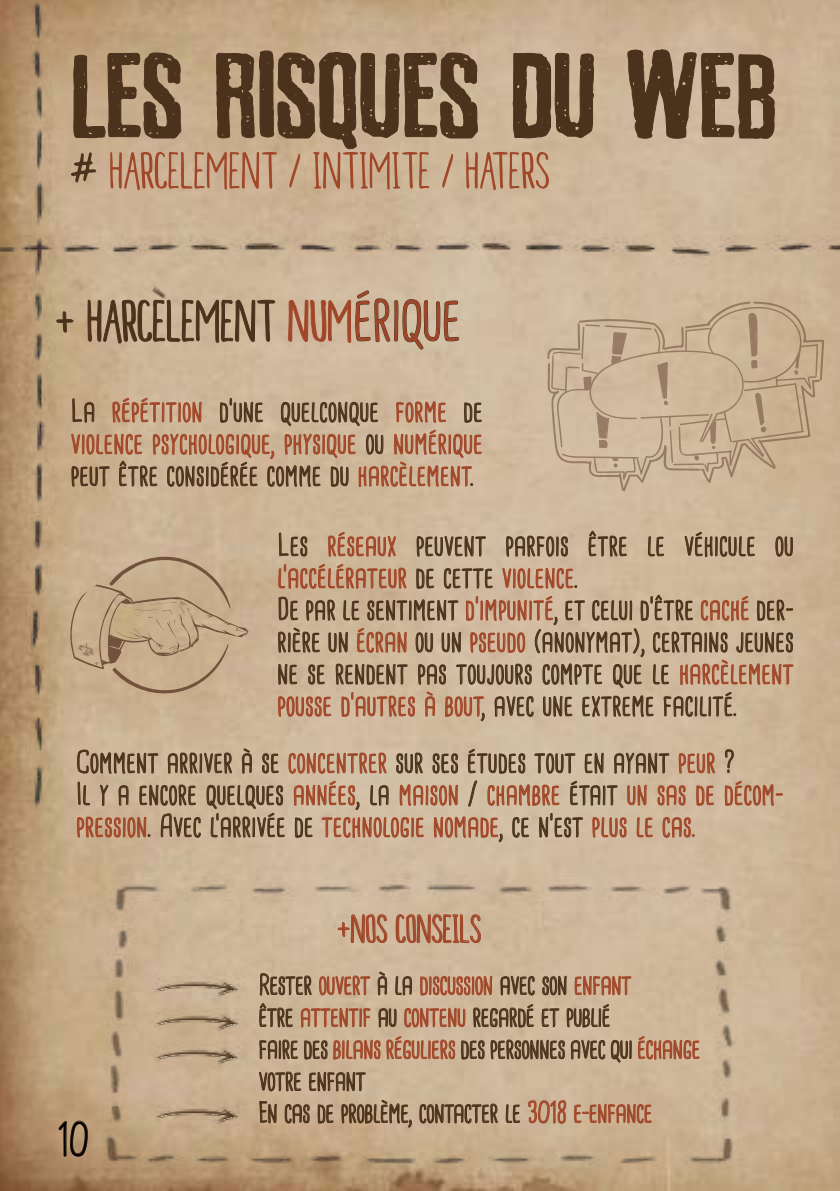
<style>
.page{position:relative;width:840px;height:1191px;background:#fff}
.page>*{position:absolute;margin:0;border:0;box-sizing:border-box;transform-origin:0 0}
.t1{font:130px "Zubajda Dt";color:#4a321c}
.t2{font:56px "Malam";color:#4a321c}
.t3{font:50px "Malam";color:#a14729}
.t4{font:44px "Cardenio Modern";color:#000}
.t5{font:38px "Malam";color:#a14729}
.t6{font:30px/32px "Cardenio Modern";letter-spacing:.025em;color:#4a321c}
.t7{font:30px/32px "Cardenio Modern";letter-spacing:.025em;color:#a14729;text-align:justify}
.t8{font:28px/32px "Cardenio Modern";color:#4a321c}
.s1{font-size:76px;color:#4a321c}
.s2{color:#a14729}
.s3{font-family:"Cardenio Modern";font-size:64px;color:#9f462a}
.s4{color:#4a321c}
</style>
<div class="page">
<img style="left:0;top:0;width:839px;height:1191px">
<svg style="left:73px;top:52px;width:109px;height:87px"></svg>
<svg style="left:215px;top:50px;width:263px;height:108px"></svg>
<svg style="left:512px;top:52px;width:82px;height:87px"></svg>
<svg style="left:626px;top:49px;width:149px;height:90px"></svg>
<img style="left:0;top:234px;width:839px;height:31px">
<img style="left:26px;top:0;width:31px;height:811px">
<svg style="left:71px;top:397px;width:411px;height:90px"></svg>
<svg style="left:56px;top:311px;width:18px;height:22px"></svg>
<svg style="left:87px;top:253px;width:189px;height:129px"></svg>
<svg style="left:287px;top:274px;width:172px;height:79px"></svg>
<svg style="left:547px;top:302px;width:276px;height:189px"></svg>
<svg style="left:50px;top:545px;width:198px;height:150px"></svg>
<svg style="left:278px;top:532px;width:29px;height:25px"></svg>
<svg style="left:327px;top:531px;width:69px;height:26px"></svg>
<svg style="left:416px;top:535px;width:70px;height:22px"></svg>
<svg style="left:505px;top:535px;width:63px;height:22px"></svg>
<svg style="left:587px;top:530px;width:40px;height:27px"></svg>
<svg style="left:647px;top:535px;width:17px;height:22px"></svg>
<svg style="left:683px;top:531px;width:72px;height:26px"></svg>
<svg style="left:774px;top:536px;width:19px;height:21px"></svg>
<svg style="left:277px;top:563px;width:516px;height:159px"></svg>
<svg style="left:77px;top:749px;width:82px;height:25px"></svg>
<svg style="left:167px;top:752px;width:65px;height:22px"></svg>
<svg style="left:241px;top:748px;width:11px;height:26px"></svg>
<svg style="left:261px;top:752px;width:18px;height:22px"></svg>
<svg style="left:288px;top:752px;width:99px;height:22px"></svg>
<svg style="left:395px;top:752px;width:28px;height:22px"></svg>
<svg style="left:431px;top:752px;width:27px;height:22px"></svg>
<svg style="left:467px;top:748px;width:58px;height:26px"></svg>
<svg style="left:533px;top:752px;width:42px;height:22px"></svg>
<svg style="left:583px;top:752px;width:21px;height:22px"></svg>
<svg style="left:613px;top:752px;width:56px;height:22px"></svg>
<svg style="left:677px;top:752px;width:38px;height:22px"></svg>
<svg style="left:724px;top:748px;width:10px;height:25px"></svg>
<svg style="left:293px;top:780px;width:67px;height:30px"></svg>
<svg style="left:369px;top:784px;width:20px;height:22px"></svg>
<svg style="left:399px;top:783px;width:59px;height:23px"></svg>
<svg style="left:467px;top:780px;width:10px;height:27px"></svg>
<svg style="left:486px;top:783px;width:73px;height:23px"></svg>
<svg style="left:569px;top:780px;width:48px;height:26px"></svg>
<svg style="left:626px;top:784px;width:21px;height:22px"></svg>
<svg style="left:656px;top:784px;width:29px;height:22px"></svg>
<svg style="left:695px;top:785px;width:19px;height:21px"></svg>
<svg style="left:723px;top:780px;width:60px;height:26px"></svg>
<svg style="left:76px;top:781px;width:209px;height:57px"></svg>
<svg style="left:294px;top:817px;width:19px;height:21px"></svg>
<svg style="left:321px;top:816px;width:103px;height:22px"></svg>
<svg style="left:433px;top:815px;width:70px;height:27px"></svg>
<svg style="left:511px;top:816px;width:18px;height:22px"></svg>
<svg style="left:538px;top:812px;width:45px;height:26px"></svg>
<svg style="left:591px;top:816px;width:35px;height:22px"></svg>
<svg style="left:636px;top:816px;width:17px;height:22px"></svg>
<svg style="left:661px;top:816px;width:33px;height:22px"></svg>
<img style="left:92px;top:871px;width:661px;height:222px">
<img style="left:83px;top:1093px;width:673px;height:85px">
<svg style="left:259px;top:972px;width:53px;height:24px"></svg>
<svg style="left:318px;top:912px;width:69px;height:83px"></svg>
<svg style="left:394px;top:912px;width:98px;height:84px"></svg>
<svg style="left:499px;top:975px;width:36px;height:21px"></svg>
<svg style="left:541px;top:975px;width:26px;height:21px"></svg>
<svg style="left:573px;top:975px;width:58px;height:20px"></svg>
<svg style="left:258px;top:1002px;width:35px;height:25px"></svg>
<svg style="left:300px;top:1007px;width:71px;height:20px"></svg>
<svg style="left:378px;top:1007px;width:19px;height:20px"></svg>
<svg style="left:403px;top:1007px;width:62px;height:21px"></svg>
<svg style="left:472px;top:1003px;width:62px;height:25px"></svg>
<svg style="left:541px;top:1007px;width:18px;height:20px"></svg>
<svg style="left:566px;top:1003px;width:44px;height:25px"></svg>
<svg style="left:259px;top:1035px;width:440px;height:28px"></svg>
<svg style="left:258px;top:1071px;width:43px;height:20px"></svg>
<svg style="left:308px;top:1071px;width:58px;height:20px"></svg>
<svg style="left:258px;top:1100px;width:19px;height:23px"></svg>
<svg style="left:284px;top:1103px;width:26px;height:21px"></svg>
<svg style="left:317px;top:1103px;width:17px;height:21px"></svg>
<svg style="left:341px;top:1099px;width:71px;height:29px"></svg>
<svg style="left:418px;top:1103px;width:80px;height:21px"></svg>
<svg style="left:505px;top:1103px;width:15px;height:20px"></svg>
<svg style="left:527px;top:1099px;width:39px;height:25px"></svg>
<svg style="left:573px;top:1103px;width:79px;height:21px"></svg>
<img style="left:150px;top:974px;width:97px;height:26px">
<img style="left:150px;top:1008px;width:97px;height:26px">
<img style="left:150px;top:1042px;width:97px;height:26px">
<img style="left:150px;top:1101px;width:97px;height:26px">
<svg style="left:58px;top:1120px;width:31px;height:37px"></svg>
<h1 class="t1" style="left:71px;top:9px;width:706px">LES RISQUES DU WEB</h1>
<h3 class="t3" style="left:71px;top:151px;width:481px"><span class="s1">#</span> HARCELEMENT / INTIMITE / HATERS</h3>
<h2 class="t2" style="left:57px;top:299px;width:405px">+ HARCELEMENT <span class="s2">NUM</span><span class="s3">érique</span></h2>
<p class="t7" style="left:71px;top:395px;width:413px"><span class="s4">La</span> répétition <span class="s4">d’une quelconque</span> forme <span class="s4">de </span>violence psychologique, physique <span class="s4">ou</span> numérique <span class="s4">peut être considérée comme du</span> harcèlement<span class="s4">.</span></p>
<p class="t6" style="left:277px;top:529px;width:517px">Les <span class="s2">réseaux</span> peuvent parfois être le véhicule ou <span class="s2">l’accélérateur</span> de cette <span class="s2">violence</span>.<br>De par le sentiment <span class="s2">d’impunité</span>, et celui d’être <span class="s2">caché</span> der&shy;rière un <span class="s2">écran</span> ou un <span class="s2">pseudo</span> (anonymat), certains jeunes ne se rendent pas toujours compte que le <span class="s2">harcèlement pousse d’autres à bout</span>, avec une extreme facilité.</p>
<p class="t6" style="left:76px;top:746px;width:708px">Comment arriver à se <span class="s2">concentrer</span> sur ses études tout en ayant <span class="s2">peur</span> ?<br>Il y a encore quelques <span class="s2">années</span>, la <span class="s2">maison</span> / <span class="s2">chambre</span> était <span class="s2">un sas de décom&shy;pression</span>. Avec l’arrivée de <span class="s2">technologie nomade</span>, ce n’est <span class="s2">plus le cas.</span></p>
<h3 class="t4" style="left:58px;top:1112px;width:32px">10</h3>
<p class="t5" style="left:338px;top:914px;width:145px">+NOS CONSEILS</p>
<p class="t8" style="left:258px;top:968px;width:442px">Rester <span class="s2">ouvert</span> à la <span class="s2">discussion</span> avec son <span class="s2">enfant<br></span>être <span class="s2">attentif</span> au <span class="s2">contenu</span> regardé et publié<br>faire des <span class="s2">bilans réguliers</span> des personnes avec qui <span class="s2">échange </span>votre enfant<br>En cas de problème, contacter le <span class="s2">3018 e-enfance</span></p>
</div>
